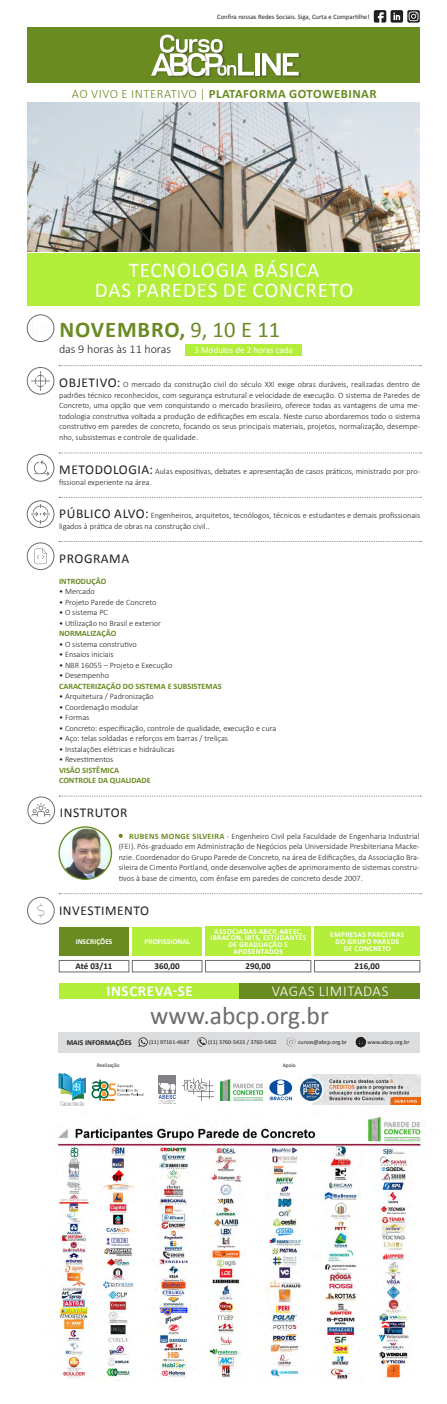
<style>
.page{position:relative;width:447px;height:1404px;background:#fff}
.page>*{position:absolute;margin:0;border:0;box-sizing:border-box;transform-origin:0 0}
.t1{font:25.5px "Calibri";color:#6c6d70}
.t2{font:700 22.5px "Calibri";letter-spacing:.04em;color:#698b22}
.t3{font:21px/20.2px "Calibri";letter-spacing:.04em;color:#fff;text-align:center}
.t4{font:300 15px "Calibri";letter-spacing:.04em;color:#fff}
.t5{font:700 15px "Calibri";letter-spacing:.04em;color:#fff}
.t6{font:13.5px "Calibri";letter-spacing:.04em;color:#231f20}
.t7{font:700 12.75px "Calibri";letter-spacing:.04em;color:#698b22}
.t8{font:300 12px "Calibri";color:#231f20}
.t9{font:700 9px "Calibri";color:#231f20}
.t10{font:9px "Calibri";color:#fff}
.t11{font:300 8.25px/10.5px "Calibri";color:#231f20;text-align:justify}
.t12{font:700 8.25px "Calibri";color:#698b22}
.t13{font:700 7.5px/6.8px "Calibri";letter-spacing:.04em;color:#fff;text-align:center}
.t14{font:700 7.5px "Calibri";color:#fff}
.t15{font:700 7.5px "Calibri";color:#231f20}
.t16{font:6.75px "Calibri";color:#231f20}
.t17{font:6px "Calibri";color:#231f20}
.t18{font:5.4px "Calibri";color:#231f20}
.s1{font-weight:300}
.s2{font-weight:400}
.s3{font-weight:400;font-size:13.5px}
.s4{font-weight:700;color:#698b22}
</style>
<div class="page">
<img style="left:27px;top:102px;width:392px;height:149px">
<div style="left:59px;top:982px;width:180px;height:16px;background:#b3ee3a"></div>
<div style="left:239px;top:982px;width:181px;height:16px;background:#698b22"></div>
<div style="left:27px;top:367px;width:27px;height:27px;border:1px solid #6c6d70;border-radius:50%"></div>
<div style="left:27px;top:454px;width:27px;height:27px;border:1px solid #6c6d70;border-radius:50%"></div>
<div style="left:27px;top:500px;width:27px;height:27px;border:1px solid #6c6d70;border-radius:50%"></div>
<div style="left:27px;top:542px;width:27px;height:27px;border:1px solid #6c6d70;border-radius:50%"></div>
<div style="left:28px;top:796px;width:27px;height:27px;border:1px solid #6c6d70;border-radius:50%"></div>
<svg style="left:34px;top:548px;width:13px;height:16px"></svg>
<div style="left:185px;top:344px;width:117px;height:12px;background:#b3ee3a"></div>
<svg style="left:59px;top:365px;width:362px;height:1px"></svg>
<svg style="left:59px;top:452px;width:362px;height:1px"></svg>
<svg style="left:59px;top:497px;width:362px;height:1px"></svg>
<svg style="left:59px;top:541px;width:362px;height:1px"></svg>
<svg style="left:59px;top:795px;width:362px;height:1px"></svg>
<svg style="left:59px;top:893px;width:362px;height:1px"></svg>
<img style="left:31px;top:371px;width:19px;height:19px">
<img style="left:34px;top:460px;width:16px;height:16px">
<img style="left:31px;top:505px;width:19px;height:18px">
<img style="left:32px;top:800px;width:19px;height:19px">
<div style="left:59px;top:926px;width:70px;height:29px;background:#698b22"></div>
<div style="left:132px;top:926px;width:70px;height:29px;background:#b3ee3a"></div>
<div style="left:205px;top:926px;width:106px;height:30px;background:#b3ee3a"></div>
<div style="left:314px;top:926px;width:105px;height:30px;background:#b3ee3a"></div>
<div style="left:59px;top:960px;width:70px;height:11px;border:1px solid #6c6d70"></div>
<div style="left:132px;top:960px;width:70px;height:11px;border:1px solid #6c6d70"></div>
<div style="left:205px;top:960px;width:106px;height:11px;border:1px solid #6c6d70"></div>
<div style="left:314px;top:960px;width:105px;height:11px;border:1px solid #6c6d70"></div>
<div style="left:27px;top:897px;width:27px;height:27px;border:1px solid #6c6d70;border-radius:50%"></div>
<svg style="left:37px;top:903px;width:8px;height:15px"></svg>
<div style="left:58px;top:1031px;width:362px;height:21px;background:#dcdddf"></div>
<svg style="left:197px;top:1037px;width:9px;height:9px"></svg>
<svg style="left:138px;top:1037px;width:10px;height:9px"></svg>
<svg style="left:286px;top:1037px;width:10px;height:10px"></svg>
<svg style="left:356px;top:1037px;width:9px;height:9px"></svg>
<div style="left:27px;top:28px;width:392px;height:55px;background:#698b22"></div>
<div style="left:27px;top:253px;width:392px;height:52px;background:#b3ee3a"></div>
<div style="left:159px;top:34px;width:18px;height:21px;background:#231f20;opacity:.4"></div>
<div style="left:217px;top:65px;width:12px;height:13px;background:#617e21"></div>
<div style="left:227px;top:65px;width:12px;height:13px;background:#231f20;opacity:.4"></div>
<div style="left:238px;top:53px;width:18px;height:25px;background:#231f20;opacity:.4"></div>
<div style="left:255px;top:53px;width:7px;height:25px;background:#231f20;opacity:.4"></div>
<div style="left:255px;top:53px;width:5px;height:22px;background:#fff"></div>
<div style="left:261px;top:53px;width:22px;height:25px;background:#231f20;opacity:.4"></div>
<div style="left:282px;top:53px;width:19px;height:25px;background:#231f20;opacity:.4"></div>
<svg style="left:262px;top:53px;width:36px;height:22px"></svg>
<div style="left:205px;top:53px;width:20px;height:25px;background:#231f20;opacity:.4"></div>
<div style="left:187px;top:53px;width:21px;height:26px;background:#231f20;opacity:.4"></div>
<div style="left:170px;top:53px;width:20px;height:25px;background:#231f20;opacity:.4"></div>
<div style="left:151px;top:53px;width:24px;height:25px;background:#231f20;opacity:.4"></div>
<svg style="left:151px;top:35px;width:103px;height:41px"></svg>
<svg style="left:373px;top:10px;width:45px;height:13px"></svg>
<img style="left:59px;top:826px;width:52px;height:53px;border-radius:26px">
<div style="left:58px;top:826px;width:54px;height:53px;border:1px solid #698b22;border-radius:50%"></div>
<svg style="left:119px;top:833px;width:4px;height:4px"></svg>
<div style="left:158px;top:1075px;width:18px;height:18px;background:#808285"></div>
<svg style="left:158px;top:1082px;width:18px;height:21px"></svg>
<svg style="left:269px;top:1080px;width:23px;height:20px"></svg>
<img style="left:220px;top:1079px;width:42px;height:21px">
<img style="left:299px;top:1074px;width:121px;height:30px">
<img style="left:183px;top:1078px;width:30px;height:22px">
<div style="left:27px;top:315px;width:27px;height:26px;border:1px solid #6c6d70;border-radius:50%"></div>
<svg style="left:58px;top:1073px;width:85px;height:33px"></svg>
<img style="left:57px;top:1115px;width:366px;height:265px">
<p class="t16" style="left:217px;top:12px;width:154px">Confira nossas Redes Sociais. Siga, Curta e Compartilhe!</p>
<p class="t7" style="left:72px;top:85px;width:306px"><span class="s1">AO VIVO E INTERATIVO |</span> PLATAFORMA GOTOWEBINAR</p>
<p class="t3" style="left:95px;top:260px;width:260px">TECNOLOGIA BÁSICA<br>DAS PAREDES DE CONCRETO</p>
<p class="t2" style="left:59px;top:315px;width:222px">NOVEMBRO, <span class="s2">9, 10 E 11</span></p>
<p class="t11" style="left:59px;top:379px;width:362px"><span class="s3">OBJETIVO:</span> O mercado da construção civil do século XXI exige obras duráveis, realizadas dentro de padrões técnico reconhecidos, com segurança estrutural e velocidade de execução. O sistema de Paredes de Concreto, uma opção que vem conquistando o mercado brasileiro, oferece todas as vantagens de uma me&shy;todologia construtiva voltada a produção de edificações em escala. Neste curso abordaremos todo o sistema construtivo em paredes de concreto, focando os seus principais materiais, projetos, normalização, desempe&shy;nho, subsistemas e controle de qualidade.</p>
<p class="t11" style="left:59px;top:466px;width:362px"><span class="s3">METODOLOGIA:</span> Aulas expositivas, debates e apresentação de casos práticos, ministrado por pro&shy;fissional experiente na área.</p>
<p class="t11" style="left:59px;top:510px;width:362px"><span class="s3">PÚBLICO ALVO:</span> Engenheiros, arquitetos, tecnólogos, técnicos e estudantes e demais profissionais ligados à prática de obras na construção civil..</p>
<p class="t6" style="left:59px;top:549px;width:71px">PROGRAMA</p>
<p class="t12" style="left:59px;top:575px;width:49px">INTRODUÇÃO</p>
<p class="t11" style="left:59px;top:586px;width:37px">• Mercado</p>
<p class="t11" style="left:59px;top:596px;width:99px">• Projeto Parede de Concreto</p>
<p class="t11" style="left:59px;top:607px;width:50px">• O sistema PC</p>
<p class="t11" style="left:59px;top:617px;width:103px">• Utilização no Brasil e exterior</p>
<p class="t12" style="left:59px;top:628px;width:59px">NORMALIZAÇÃO</p>
<p class="t11" style="left:59px;top:638px;width:79px">• O sistema construtivo</p>
<p class="t11" style="left:59px;top:649px;width:56px">• Ensaios iniciais</p>
<p class="t11" style="left:59px;top:659px;width:115px">• NBR 16055 – Projeto e Execução</p>
<p class="t11" style="left:59px;top:670px;width:52px">• Desempenho</p>
<p class="t12" style="left:59px;top:680px;width:164px">CARACTERIZAÇÃO DO SISTEMA E SUBSISTEMAS</p>
<p class="t11" style="left:59px;top:691px;width:96px">• Arquitetura / Padronização</p>
<p class="t11" style="left:59px;top:701px;width:81px">• Coordenação modular</p>
<p class="t11" style="left:59px;top:712px;width:32px">• Formas</p>
<p class="t11" style="left:59px;top:722px;width:219px">• Concreto: especificação, controle de qualidade, execução e cura</p>
<p class="t11" style="left:59px;top:733px;width:170px">• Aço: telas soldadas e reforços em barras / treliças</p>
<p class="t11" style="left:59px;top:743px;width:117px">• Instalações elétricas e hidráulicas</p>
<p class="t11" style="left:59px;top:754px;width:56px">• Revestimentos</p>
<p class="t12" style="left:59px;top:764px;width:62px">VISÃO SISTÊMICA</p>
<p class="t12" style="left:59px;top:775px;width:93px">CONTROLE DA QUALIDADE</p>
<p class="t6" style="left:60px;top:803px;width:69px">INSTRUTOR</p>
<p class="t8" style="left:59px;top:342px;width:113px">das 9 horas às 11 horas</p>
<p class="t10" style="left:194px;top:344px;width:100px">3 Módulos de 2 horas cada</p>
<p class="t11" style="left:119px;top:830px;width:302px;text-indent:10px"><span class="s4">RUBENS MONGE SILVEIRA</span> - Engenheiro Civil pela Faculdade de Engenharia Industrial (FEI). Pós-graduado em Administração de Negócios pela Universidade Presbiteriana Macke&shy;nzie. Coordenador do Grupo Parede de Concreto, na área de Edificações, da Associação Bra&shy;sileira de Cimento Portland, onde desenvolve ações de aprimoramento de sistemas constru&shy;tivos à base de cimento, com ênfase em paredes de concreto desde 2007.</p>
<p class="t6" style="left:59px;top:902px;width:92px">INVESTIMENTO</p>
<p class="t14" style="left:76px;top:936px;width:38px">INSCRIÇÕES</p>
<p class="t14" style="left:144px;top:936px;width:47px">PROFISSIONAL</p>
<p class="t13" style="left:210px;top:927px;width:97px">ASSOCIADAS ABCP, ABESC,<br>IBRACON, IBTS, ESTUDANTES<br>DE GRADUAÇÃO E<br>APOSENTADOS</p>
<p class="t13" style="left:330px;top:931px;width:76px">EMPRESAS PARCEIRAS<br>DO GRUPO PAREDE<br>DE CONCRETO</p>
<p class="t9" style="left:76px;top:960px;width:38px">Até 03/11</p>
<p class="t9" style="left:154px;top:960px;width:27px">360,00</p>
<p class="t9" style="left:245px;top:960px;width:27px">290,00</p>
<p class="t9" style="left:354px;top:960px;width:27px">216,00</p>
<p class="t5" style="left:106px;top:980px;width:88px">INSCREVA-SE</p>
<p class="t4" style="left:271px;top:981px;width:118px">VAGAS LIMITADAS</p>
<p class="t1" style="left:150px;top:999px;width:180px">www.abcp.org.br</p>
<p class="t15" style="left:67px;top:1037px;width:67px">MAIS INFORMAÇÕES</p>
<p class="t17" style="left:149px;top:1037px;width:42px">(11) 97161-4687</p>
<p class="t17" style="left:208px;top:1037px;width:70px">(11) 3760-5433 / 3760-5402</p>
<p class="t17" style="left:298px;top:1038px;width:50px">cursos@abcp.org.br</p>
<p class="t17" style="left:367px;top:1037px;width:44px">www.abcp.org.br</p>
<p class="t18" style="left:97px;top:1061px;width:24px">Realização</p>
<p class="t18" style="left:283px;top:1061px;width:14px">Apoio</p>
</div>
